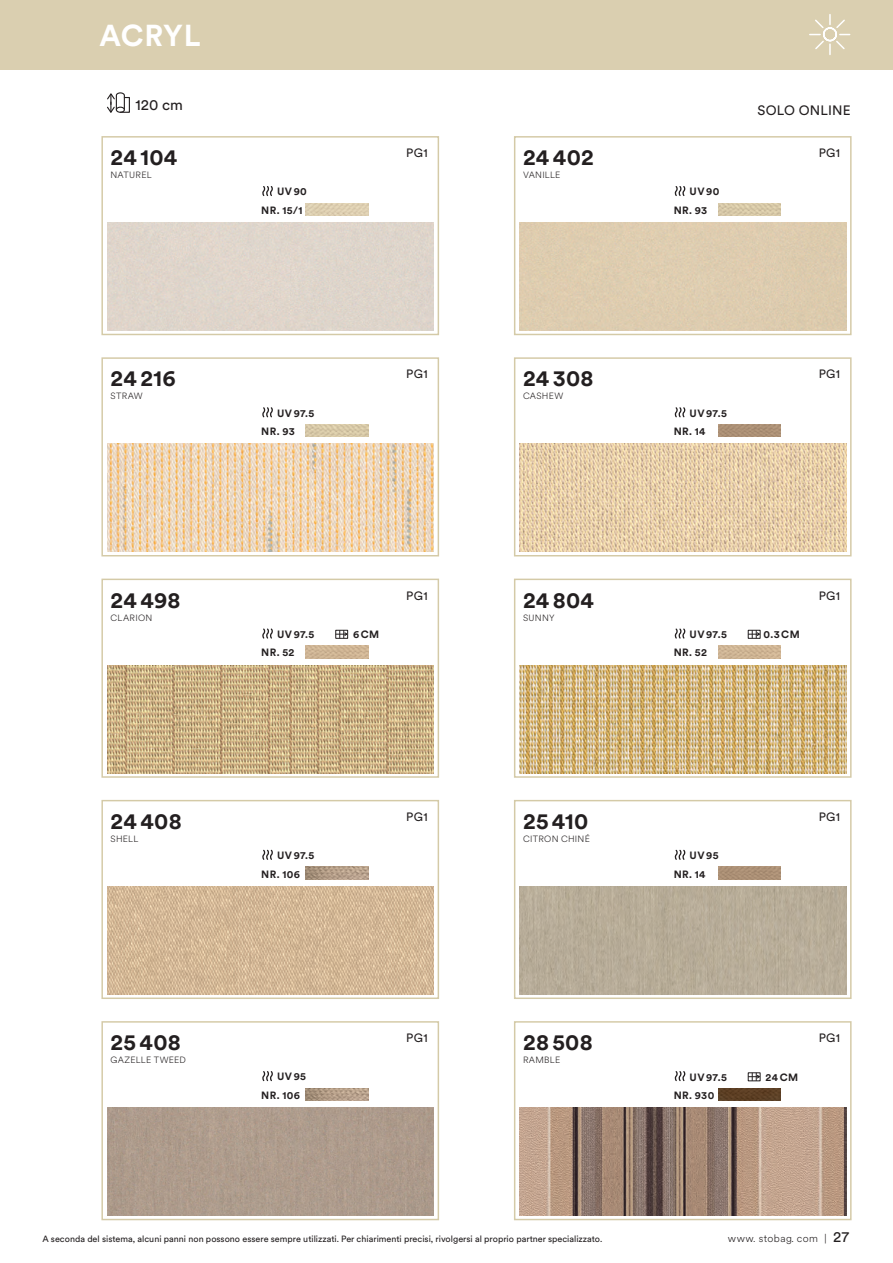
<style>
.page{position:relative;width:893px;height:1263px;background:#fff}
.page>*{position:absolute;margin:0;border:0;box-sizing:border-box;transform-origin:0 0}
.t1{font:700 30px "Circular XX";letter-spacing:.01em;color:#fff}
.t2{font:700 22.5px "Circular XX";letter-spacing:.015em;color:#231f20}
.t3{font:15px "Circular XX";color:#231f20}
.t4{font:13.5px "Circular XX";letter-spacing:.015em;color:#231f20}
.t5{font:12px "Circular XX";letter-spacing:.03em;color:#231f20}
.t6{font:700 10.5px "Circular XX";letter-spacing:.04em;color:#231f20}
.t7{font:300 10.5px "Circular XX";letter-spacing:.04em;color:#231f20}
.t8{font:9px "Circular XX";color:#231f20}
.t9{font:300 9px "Circular XX";letter-spacing:.03em;color:#231f20}
.s1{font-weight:400;font-size:15px}
</style>
<div class="page">
<svg style="left:674px;top:186px;width:12px;height:10px"></svg>
<svg style="left:674px;top:407px;width:12px;height:11px"></svg>
<svg style="left:674px;top:628px;width:12px;height:11px"></svg>
<svg style="left:674px;top:849px;width:12px;height:11px"></svg>
<img style="left:718px;top:203px;width:62px;height:13px">
<img style="left:718px;top:424px;width:62px;height:13px">
<img style="left:718px;top:646px;width:62px;height:12px">
<img style="left:718px;top:867px;width:62px;height:12px">
<div style="left:748px;top:630px;width:12px;height:9px;border:1px solid #231f20"></div>
<svg style="left:748px;top:630px;width:12px;height:8px"></svg>
<svg style="left:262px;top:186px;width:11px;height:10px"></svg>
<svg style="left:262px;top:407px;width:11px;height:11px"></svg>
<svg style="left:262px;top:628px;width:11px;height:11px"></svg>
<svg style="left:262px;top:849px;width:11px;height:11px"></svg>
<svg style="left:262px;top:1071px;width:11px;height:11px"></svg>
<img style="left:306px;top:203px;width:62px;height:13px">
<img style="left:306px;top:424px;width:62px;height:13px">
<img style="left:306px;top:646px;width:62px;height:12px">
<img style="left:306px;top:867px;width:62px;height:12px">
<img style="left:306px;top:1088px;width:62px;height:13px">
<div style="left:335px;top:630px;width:13px;height:9px;border:1px solid #231f20"></div>
<svg style="left:336px;top:630px;width:12px;height:8px"></svg>
<svg style="left:674px;top:1071px;width:12px;height:11px"></svg>
<img style="left:718px;top:1088px;width:62px;height:13px">
<div style="left:748px;top:1072px;width:12px;height:9px;border:1px solid #231f20"></div>
<svg style="left:748px;top:1073px;width:12px;height:8px"></svg>
<div style="left:514px;top:136px;width:338px;height:199px;border:2px solid #bbaa72"></div>
<div style="left:514px;top:357px;width:338px;height:199px;border:2px solid #bbaa72"></div>
<div style="left:514px;top:579px;width:338px;height:199px;border:2px solid #bbaa72"></div>
<div style="left:514px;top:800px;width:338px;height:199px;border:2px solid #bbaa72"></div>
<div style="left:101px;top:136px;width:338px;height:199px;border:2px solid #bbaa72"></div>
<div style="left:101px;top:357px;width:338px;height:199px;border:2px solid #bbaa72"></div>
<div style="left:101px;top:579px;width:338px;height:199px;border:2px solid #bbaa72"></div>
<div style="left:101px;top:800px;width:338px;height:199px;border:2px solid #bbaa72"></div>
<div style="left:101px;top:1021px;width:338px;height:199px;border:2px solid #bbaa72"></div>
<div style="left:514px;top:1021px;width:338px;height:199px;border:2px solid #bbaa72"></div>
<img style="left:520px;top:444px;width:326px;height:108px">
<img style="left:520px;top:665px;width:326px;height:108px">
<img style="left:520px;top:886px;width:326px;height:108px">
<div style="left:107px;top:223px;width:327px;height:108px;background:#ded5cb"></div>
<img style="left:107px;top:444px;width:327px;height:108px">
<img style="left:107px;top:665px;width:327px;height:108px">
<img style="left:107px;top:886px;width:327px;height:108px">
<div style="left:107px;top:1107px;width:327px;height:108px;background:#ae9b8c"></div>
<img style="left:520px;top:1107px;width:326px;height:108px">
<div style="left:0;top:0;width:893px;height:70px;background:#dacfb0"></div>
<svg style="left:107px;top:92px;width:23px;height:21px"></svg>
<svg style="left:809px;top:14px;width:42px;height:41px"></svg>
<h1 class="t1" style="left:99px;top:15px;width:102px">ACRYL</h1>
<h3 class="t3" style="left:135px;top:95px;width:49px">120 cm</h3>
<h3 class="t4" style="left:757px;top:101px;width:95px">SOLO ONLINE</h3>
<h2 class="t2" style="left:111px;top:142px;width:68px">24104</h2>
<h3 class="t5" style="left:406px;top:145px;width:23px">PG1</h3>
<h2 class="t2" style="left:523px;top:142px;width:72px">24402</h2>
<h3 class="t5" style="left:819px;top:145px;width:23px">PG1</h3>
<p class="t9" style="left:111px;top:169px;width:43px">NATUREL</p>
<p class="t9" style="left:523px;top:169px;width:39px">VANILLE</p>
<p class="t6" style="left:277px;top:184px;width:31px">UV90</p>
<p class="t6" style="left:690px;top:184px;width:31px">UV90</p>
<p class="t6" style="left:261px;top:203px;width:43px">NR. 15/1</p>
<p class="t6" style="left:674px;top:203px;width:35px">NR. 93</p>
<h2 class="t2" style="left:111px;top:363px;width:67px">24216</h2>
<h3 class="t5" style="left:406px;top:366px;width:23px">PG1</h3>
<h2 class="t2" style="left:523px;top:363px;width:72px">24308</h2>
<h3 class="t5" style="left:819px;top:366px;width:23px">PG1</h3>
<p class="t9" style="left:111px;top:390px;width:34px">STRAW</p>
<p class="t9" style="left:523px;top:390px;width:42px">CASHEW</p>
<p class="t6" style="left:277px;top:406px;width:39px">UV97.5</p>
<p class="t6" style="left:690px;top:406px;width:39px">UV97.5</p>
<p class="t6" style="left:261px;top:424px;width:35px">NR. 93</p>
<p class="t6" style="left:674px;top:424px;width:33px">NR. 14</p>
<h2 class="t2" style="left:111px;top:584px;width:72px">24498</h2>
<h3 class="t5" style="left:406px;top:587px;width:23px">PG1</h3>
<h2 class="t2" style="left:523px;top:584px;width:73px">24804</h2>
<h3 class="t5" style="left:819px;top:587px;width:23px">PG1</h3>
<p class="t9" style="left:111px;top:611px;width:43px">CLARION</p>
<p class="t9" style="left:523px;top:611px;width:33px">SUNNY</p>
<p class="t6" style="left:277px;top:627px;width:39px">UV97.5</p>
<p class="t6" style="left:353px;top:627px;width:28px">6CM</p>
<p class="t6" style="left:690px;top:627px;width:39px">UV97.5</p>
<p class="t6" style="left:763px;top:627px;width:38px">0.3CM</p>
<p class="t6" style="left:261px;top:646px;width:35px">NR. 52</p>
<p class="t6" style="left:674px;top:646px;width:35px">NR. 52</p>
<h2 class="t2" style="left:111px;top:805px;width:73px">24408</h2>
<h3 class="t5" style="left:406px;top:809px;width:23px">PG1</h3>
<h2 class="t2" style="left:523px;top:805px;width:67px">25410</h2>
<h3 class="t5" style="left:819px;top:809px;width:23px">PG1</h3>
<p class="t9" style="left:111px;top:833px;width:29px">SHELL</p>
<p class="t9" style="left:523px;top:833px;width:68px">CITRON CHINÉ</p>
<p class="t6" style="left:277px;top:848px;width:39px">UV97.5</p>
<p class="t6" style="left:690px;top:848px;width:30px">UV95</p>
<p class="t6" style="left:261px;top:867px;width:40px">NR. 106</p>
<p class="t6" style="left:674px;top:867px;width:33px">NR. 14</p>
<h2 class="t2" style="left:111px;top:1027px;width:72px">25408</h2>
<h3 class="t5" style="left:406px;top:1030px;width:23px">PG1</h3>
<h2 class="t2" style="left:523px;top:1027px;width:71px">28508</h2>
<h3 class="t5" style="left:819px;top:1030px;width:23px">PG1</h3>
<p class="t9" style="left:111px;top:1054px;width:77px">GAZELLE TWEED</p>
<p class="t9" style="left:523px;top:1054px;width:39px">RAMBLE</p>
<p class="t6" style="left:277px;top:1069px;width:30px">UV95</p>
<p class="t6" style="left:690px;top:1069px;width:39px">UV97.5</p>
<p class="t6" style="left:765px;top:1069px;width:34px">24CM</p>
<p class="t6" style="left:261px;top:1088px;width:40px">NR. 106</p>
<p class="t6" style="left:674px;top:1088px;width:42px">NR. 930</p>
<p class="t8" style="left:43px;top:1233px;width:561px">A seconda del sistema, alcuni panni non possono essere sempre utilizzati. Per chiarimenti precisi, rivolgersi al proprio partner specializzato.</p>
<p class="t7" style="left:728px;top:1231px;width:123px">www. stobag. com | <span class="s1">27</span></p>
</div>
